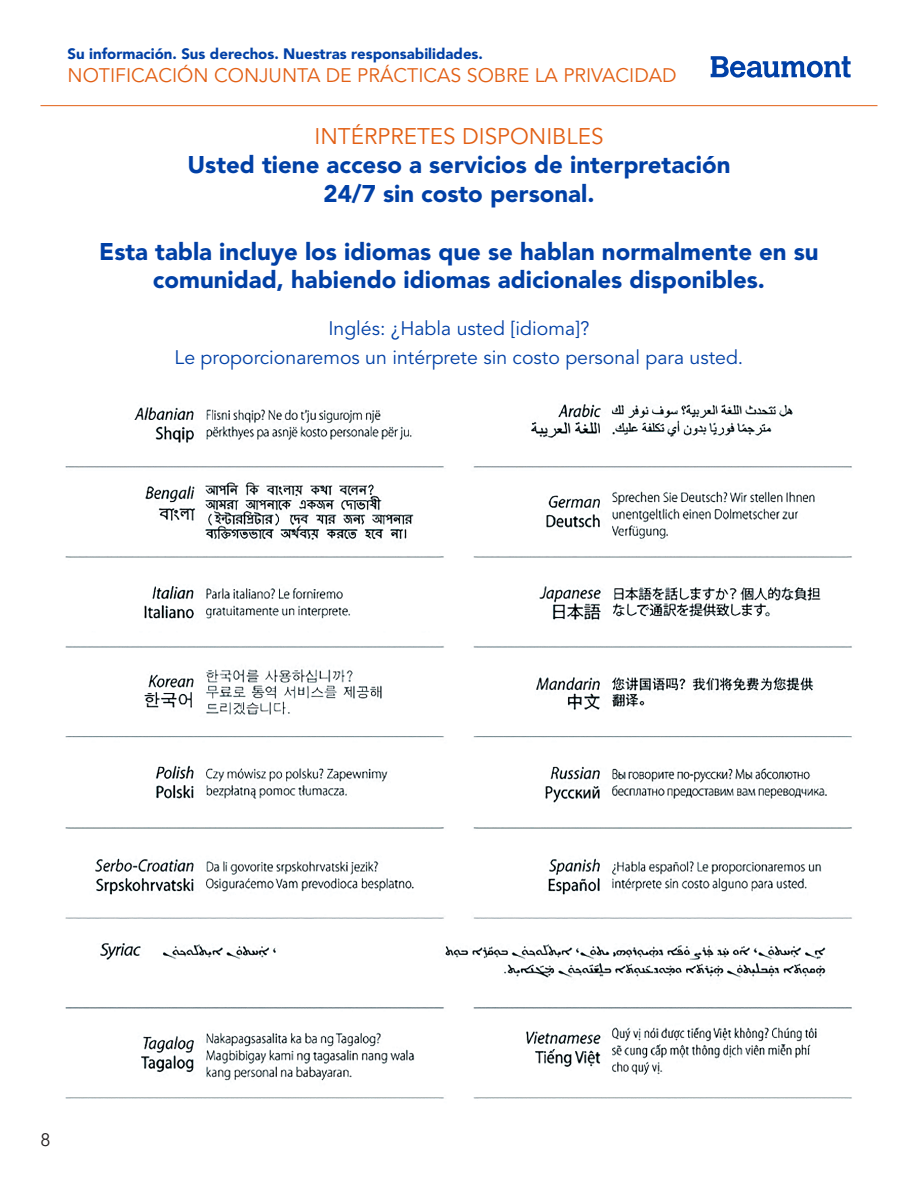
<style>
.page{position:relative;width:918px;height:1188px;background:#fff}
.page>*{position:absolute;margin:0;border:0;box-sizing:border-box;transform-origin:0 0}
.sub_head{font:900 24px/28.8px "Avenir LT Std";color:#0040a6;text-align:center}
.header_2{font:22.5px "Avenir LT Std";color:#e25f14}
.sub_head-2{font:19.5px/28.8px "Avenir LT Std";color:#0040a6;text-align:center}
.t1{font:19.5px "Avenir LT Std";color:#e25f14}
.t2{font:18px "Avenir";color:#231f20}
.t3{font:900 15px "Avenir LT Std";color:#0040a6}
</style>
<div class="page">
<svg style="left:711px;top:56px;width:140px;height:22px"></svg>
<hr style="left:40px;top:105px;width:838px;height:1px;background:#e25f14">
<img style="left:65px;top:404px;width:787px;height:695px">
<p class="t3" style="left:68px;top:44px;width:417px">Su información. Sus derechos. Nuestras responsabilidades.</p>
<p class="t1" style="left:68px;top:64px;width:611px">NOTIFICACIÓN CONJUNTA DE PRÁCTICAS SOBRE LA PRIVACIDAD</p>
<p class="header_2" style="left:314px;top:124px;width:291px">INTÉRPRETES DISPONIBLES</p>
<p class="sub_head" style="left:187px;top:150px;width:545px">Usted tiene acceso a servicios de interpretación</p>
<p class="sub_head" style="left:324px;top:179px;width:272px">24/7 sin costo personal.</p>
<p class="sub_head" style="left:99px;top:237px;width:721px">Esta tabla incluye los idiomas que se hablan normalmente en su comunidad, habiendo idiomas adicionales disponibles.</p>
<p class="sub_head-2" style="left:175px;top:315px;width:570px">Inglés: ¿Habla usted [idioma]?<br>Le proporcionaremos un intérprete sin costo personal para usted.</p>
<p class="t2" style="left:40px;top:1129px;width:12px">8</p>
</div>
